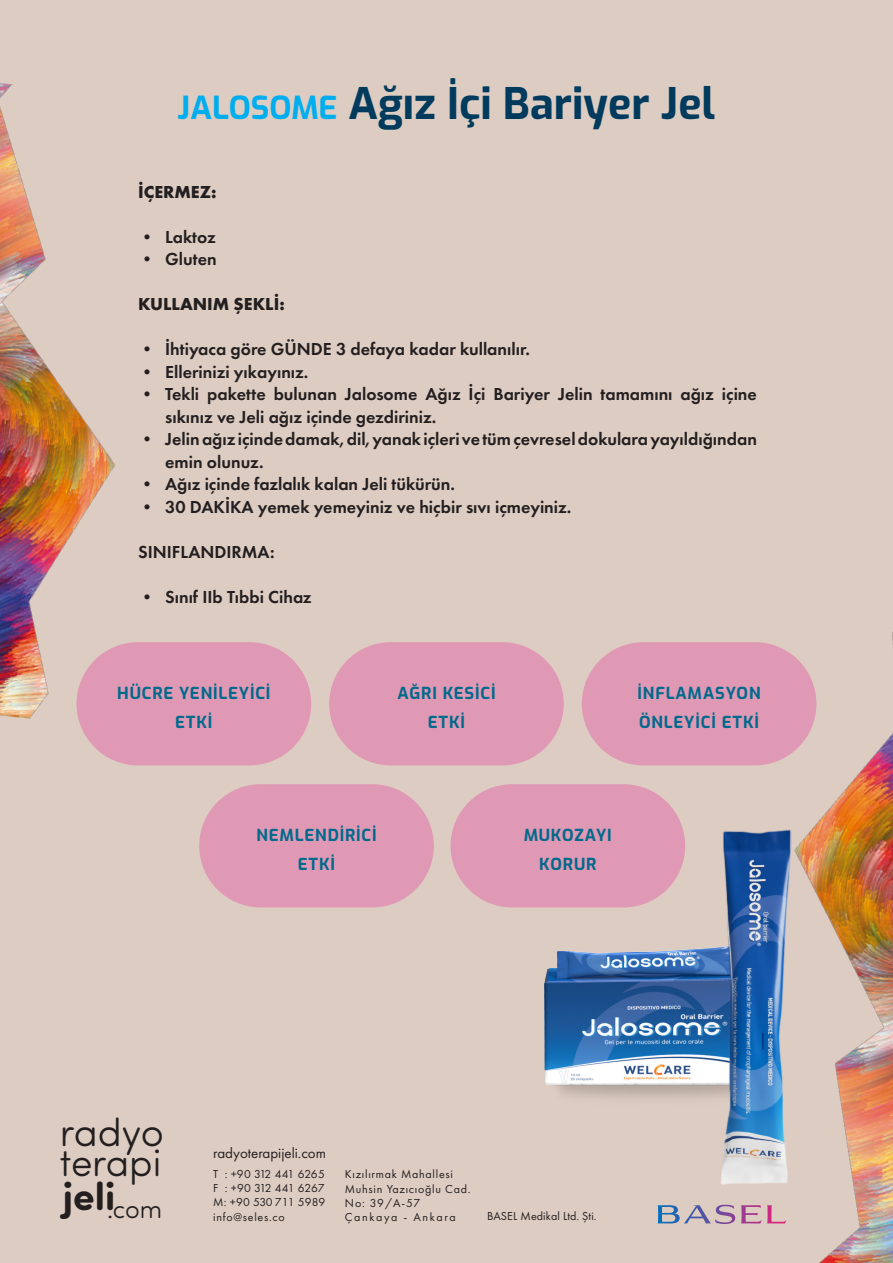
<style>
.page{position:relative;width:893px;height:1263px;background:#ddccc2}
.page>*{position:absolute;margin:0;border:0;box-sizing:border-box;transform-origin:0 0}
.t1{font:700 43.35px "Exo";color:#003a5d}
.t2{font:700 39.45px "Sofia Pro Soft";color:#231f20}
.t3{font:300 39.45px "Sofia Pro Soft";letter-spacing:-.005em;color:#231f20}
.t4{font:300 38.4px "Sofia Pro Soft";color:#231f20}
.t5{font:600 18px/22.5px "Futura PT";color:#231f20}
.t6{font:700 18px "Futura PT";color:#231f20}
.t7{font:700 16.5px/28.5px "Exo";letter-spacing:.05em;color:#00698c}
.t8{font:15px "Futura PT";color:#231f20}
.t9{font:12px "Futura PT";letter-spacing:.06em;color:#231f20}
.t10{font:12px "Futura PT";letter-spacing:-.015em;color:#231f20}
.t11{font:12px "Futura PT";letter-spacing:.01em;color:#231f20}
.t12{font:12px "Futura PT";color:#231f20}
.t13{font:12px "Futura PT";letter-spacing:.135em;color:#231f20}
.s1{font-size:31.65px;color:#00aeef}
</style>
<div class="page">
<img style="left:698px;top:632px;width:195px;height:631px">
<img style="left:0;top:83px;width:131px;height:642px">
<svg style="left:658px;top:1205px;width:128px;height:19px"></svg>
<div style="left:77px;top:642px;width:234px;height:123px;background:#e099b4;border-radius:62px"></div>
<div style="left:199px;top:784px;width:235px;height:123px;background:#e099b4;border-radius:62px"></div>
<div style="left:451px;top:784px;width:234px;height:123px;background:#e099b4;border-radius:62px"></div>
<div style="left:329px;top:642px;width:235px;height:123px;background:#e099b4;border-radius:62px"></div>
<div style="left:582px;top:642px;width:234px;height:123px;background:#e099b4;border-radius:62px"></div>
<img style="left:537px;top:899px;width:151px;height:199px">
<img style="left:688px;top:802px;width:139px;height:419px">
<p class="t1" style="left:178px;top:71px;width:539px"><span class="s1">JALOSOME</span> Ağız İçi Bariyer Jel</p>
<p class="t6" style="left:138px;top:180px;width:80px">İÇERMEZ:</p>
<p class="t5" style="left:138px;top:225px;width:79px">• Laktoz</p>
<p class="t5" style="left:138px;top:248px;width:80px">• Gluten</p>
<p class="t6" style="left:138px;top:293px;width:148px">KULLANIM ŞEKLİ:</p>
<p class="t5" style="left:138px;top:338px;width:393px">• İhtiyaca göre GÜNDE 3 defaya kadar kullanılır.</p>
<p class="t5" style="left:138px;top:360px;width:172px">• Ellerinizi yıkayınız.</p>
<p class="t5" style="left:165px;top:383px;width:593px;text-indent:-27px">• Tekli pakette bulunan Jalosome Ağız İçi Bariyer Jelin tamamını ağız içine sıkınız ve Jeli ağız içinde gezdiriniz.</p>
<p class="t5" style="left:165px;top:428px;width:593px;text-indent:-27px">• Jelin ağız içinde damak, dil, yanak içleri ve tüm çevresel dokulara yayıldığından emin olunuz.</p>
<p class="t5" style="left:138px;top:473px;width:318px">• Ağız içinde fazlalık kalan Jeli tükürün.</p>
<p class="t5" style="left:138px;top:495px;width:435px">• 30 DAKİKA yemek yemeyiniz ve hiçbir sıvı içmeyiniz.</p>
<p class="t5" style="left:138px;top:540px;width:138px">SINIFLANDIRMA:</p>
<p class="t5" style="left:138px;top:585px;width:175px">• Sınıf IIb Tıbbi Cihaz</p>
<p class="t7" style="left:117px;top:678px;width:155px">HÜCRE YENİLEYİCİ</p>
<p class="t7" style="left:175px;top:706px;width:39px">ETKİ</p>
<p class="t7" style="left:397px;top:678px;width:100px">AĞRI KESİCİ</p>
<p class="t7" style="left:428px;top:706px;width:39px">ETKİ</p>
<p class="t7" style="left:638px;top:678px;width:125px">İNFLAMASYON<br>ÖNLEYİCİ ETKİ</p>
<p class="t7" style="left:256px;top:820px;width:122px">NEMLENDİRİCİ</p>
<p class="t7" style="left:298px;top:848px;width:39px">ETKİ</p>
<p class="t7" style="left:524px;top:820px;width:89px">MUKOZAYI</p>
<p class="t7" style="left:539px;top:848px;width:59px">KORUR</p>
<p class="t3" style="left:60px;top:1106px;width:106px">radyo</p>
<p class="t4" style="left:60px;top:1136px;width:103px">terapi</p>
<p class="t2" style="left:63px;top:1167px;width:101px">jeli<sub>.com</sub></p>
<p class="t8" style="left:213px;top:1144px;width:114px">radyoterapijeli.com</p>
<p class="t10" style="left:213px;top:1166px;width:113px">T : +90 312 441 6265</p>
<p class="t10" style="left:213px;top:1181px;width:113px">F : +90 312 441 6267</p>
<p class="t12" style="left:213px;top:1195px;width:114px">M: +90 530 711 5989</p>
<p class="t9" style="left:213px;top:1209px;width:73px">info@seles.co</p>
<p class="t9" style="left:345px;top:1166px;width:110px">Kızılırmak Mahallesi</p>
<p class="t9" style="left:345px;top:1181px;width:127px">Muhsin Yazıcıoğlu Cad.</p>
<p class="t9" style="left:345px;top:1196px;width:77px">No: 39/A-57</p>
<p class="t13" style="left:345px;top:1210px;width:112px">Çankaya - Ankara</p>
<p class="t11" style="left:487px;top:1209px;width:111px">BASEL Medikal Ltd. Şti.</p>
</div>
